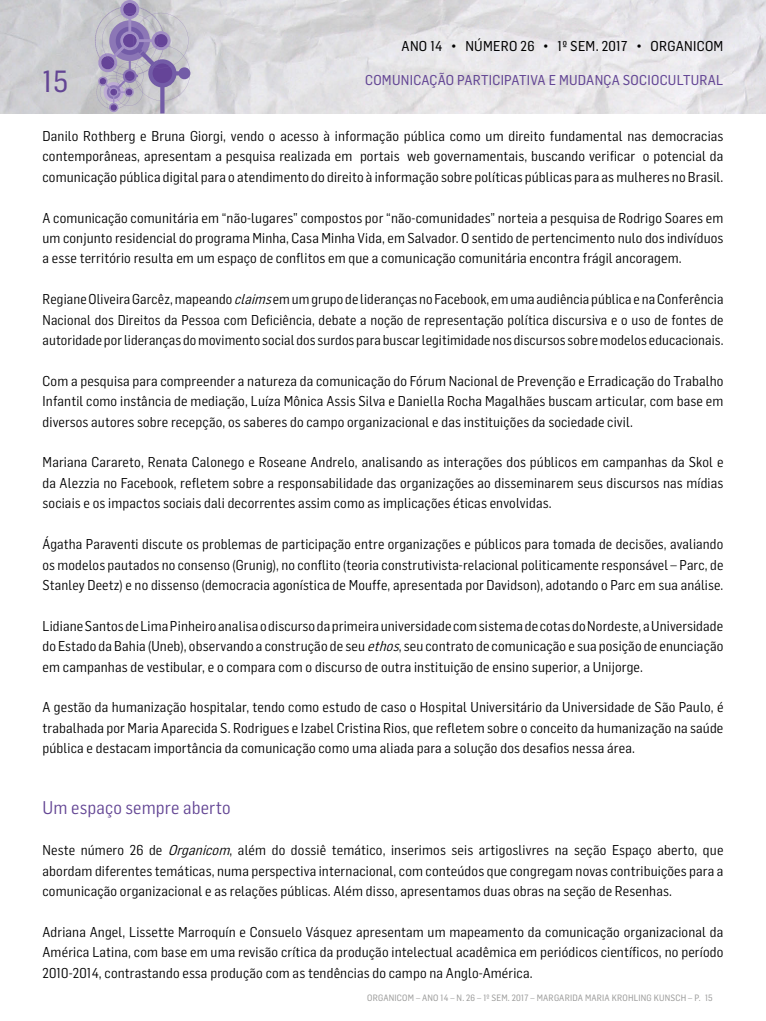
<style>
.page{position:relative;width:766px;height:1021px;background:#fff}
.page>*{position:absolute;margin:0;border:0;box-sizing:border-box;transform-origin:0 0}
.t1{font:30px "Flama Semicondensed Basic";color:#634594}
.t2{font:18px "Flama Semicondensed";letter-spacing:.01em;color:#634594}
.t3{font:14px/20.4px "Flama Semicondensed";letter-spacing:.01em;color:#000;text-align:justify}
.t4{font:14px "Flama Semicondensed Basic";letter-spacing:.02em;color:#634594}
.t5{font:14px "Flama Semicondensed Basic";letter-spacing:.02em;color:#000}
.t6{font:9px "Flama Semicondensed Basic";letter-spacing:.02em;color:#9d9d9c}
.s1{font-style:italic}
</style>
<div class="page">
<img style="left:0;top:0;width:765px;height:113px">
<svg style="left:95px;top:0;width:95px;height:113px"></svg>
<p class="t5" style="left:401px;top:37px;width:323px">ANO 14 • NÚMERO 26 • 1º SEM. 2017 • ORGANICOM</p>
<p class="t4" style="left:365px;top:71px;width:360px">COMUNICAÇÃO PARTICIPATIVA E MUDANÇA SOCIOCULTURAL</p>
<h1 class="t1" style="left:43px;top:62px;width:27px">15</h1>
<p class="t3" style="left:43px;top:125px;width:682px">Danilo Rothberg e Bruna Giorgi, vendo o acesso à informação pública como um direito fundamental nas democracias contemporâneas, apresentam a pesquisa realizada em portais web governamentais, buscando verificar o potencial da comunicação pública digital para o atendimento do direito à informação sobre políticas públicas para as mulheres no Brasil.</p>
<p class="t3" style="left:43px;top:207px;width:682px">A comunicação comunitária em “não-lugares” compostos por “não-comunidades” norteia a pesquisa de Rodrigo Soares em um conjunto residencial do programa Minha, Casa Minha Vida, em Salvador. O sentido de pertencimento nulo dos indivíduos a esse território resulta em um espaço de conflitos em que a comunicação comunitária encontra frágil ancoragem.</p>
<p class="t3" style="left:43px;top:288px;width:682px">Regiane Oliveira Garcêz, mapeando <span class="s1">claims</span>em um grupo de lideranças no Facebook, em uma audiência pública e na Conferência Nacional dos Direitos da Pessoa com Deficiência, debate a noção de representação política discursiva e o uso de fontes de autoridade por lideranças do movimento social dos surdos para buscar legitimidade nos discursos sobre modelos educacionais.</p>
<p class="t3" style="left:43px;top:370px;width:682px">Com a pesquisa para compreender a natureza da comunicação do Fórum Nacional de Prevenção e Erradicação do Trabalho Infantil como instância de mediação, Luíza Mônica Assis Silva e Daniella Rocha Magalhães buscam articular, com base em diversos autores sobre recepção, os saberes do campo organizacional e das instituições da sociedade civil.</p>
<p class="t3" style="left:43px;top:451px;width:682px">Mariana Carareto, Renata Calonego e Roseane Andrelo, analisando as interações dos públicos em campanhas da Skol e da Alezzia no Facebook, refletem sobre a responsabilidade das organizações ao disseminarem seus discursos nas mídias sociais e os impactos sociais dali decorrentes assim como as implicações éticas envolvidas.</p>
<p class="t3" style="left:43px;top:533px;width:682px">Ágatha Paraventi discute os problemas de participação entre organizações e públicos para tomada de decisões, avaliando os modelos pautados no consenso (Grunig), no conflito (teoria construtivista-relacional politicamente responsável – Parc, de Stanley Deetz) e no dissenso (democracia agonística de Mouffe, apresentada por Davidson), adotando o Parc em sua análise.</p>
<p class="t3" style="left:43px;top:615px;width:682px">Lidiane Santos de Lima Pinheiro analisa o discurso da primeira universidade com sistema de cotas do Nordeste, a Universidade do Estado da Bahia (Uneb), observando a construção de seu <span class="s1">ethos</span>, seu contrato de comunicação e sua posição de enunciação em campanhas de vestibular, e o compara com o discurso de outra instituição de ensino superior, a Unijorge.</p>
<p class="t3" style="left:43px;top:696px;width:682px">A gestão da humanização hospitalar, tendo como estudo de caso o Hospital Universitário da Universidade de São Paulo, é trabalhada por Maria Aparecida S. Rodrigues e Izabel Cristina Rios, que refletem sobre o conceito da humanização na saúde pública e destacam importância da comunicação como uma aliada para a solução dos desafios nessa área.</p>
<p class="t2" style="left:43px;top:796px;width:190px">Um espaço sempre aberto</p>
<p class="t3" style="left:43px;top:839px;width:682px">Neste número 26 de <span class="s1">Organicom</span>, além do dossiê temático, inserimos seis artigoslivres na seção Espaço aberto, que abordam diferentes temáticas, numa perspectiva internacional, com conteúdos que congregam novas contribuições para a comunicação organizacional e as relações públicas. Além disso, apresentamos duas obras na seção de Resenhas.</p>
<p class="t3" style="left:43px;top:921px;width:682px">Adriana Angel, Lissette Marroquín e Consuelo Vásquez apresentam um mapeamento da comunicação organizacional da América Latina, com base em uma revisão crítica da produção intelectual acadêmica em periódicos científicos, no período 2010-2014, contrastando essa produção com as tendências do campo na Anglo-América.</p>
<p class="t6" style="left:367px;top:992px;width:347px">ORGANICOM – ANO 14 – N. 26 – 1º SEM. 2017 – MARGARIDA MARIA KROHLING KUNSCH – P. 15</p>
</div>
